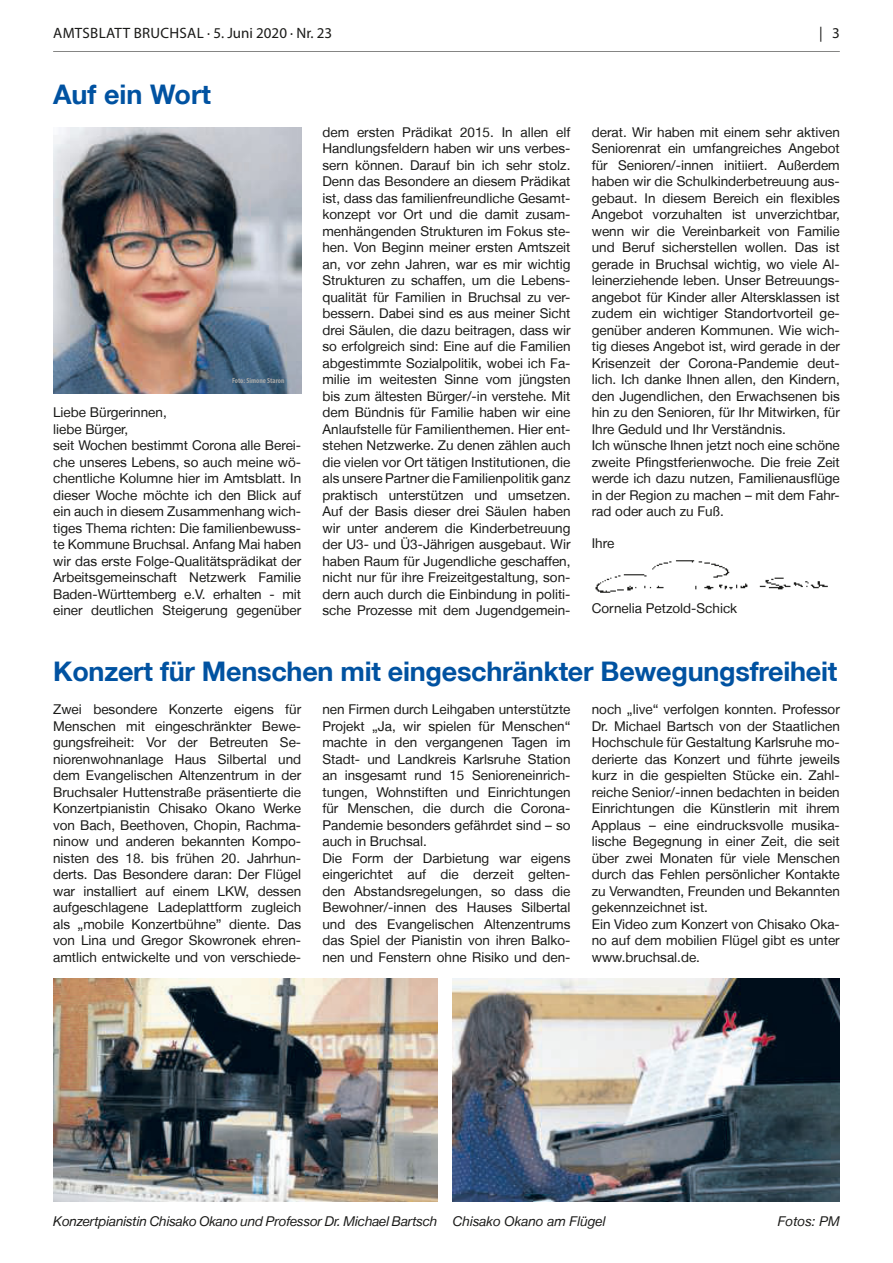
<style>
.page{position:relative;width:893px;height:1263px;background:#fff}
.page>*{position:absolute;margin:0;border:0;box-sizing:border-box;transform-origin:0 0}
.BRUCHS_Titel_vordere{font:700 27px "Helvetica Neue LT";letter-spacing:-.01em;color:#0052a1}
.t1{font:15px "Myriad Pro";letter-spacing:.015em;color:#1a1a18}
.BRUCHS_Inhalt_vorder{font:13.5px/16.5px "Helvetica Neue LT";color:#1a1a18;text-align:justify}
.BRUCHS_Bildunterschr{font:italic 13.5px "Helvetica Neue LT";letter-spacing:-.01em;color:#1a1a18}
.Bruchsal_Inhalt{font:13.5px "Helvetica Neue LT";color:#1a1a18}
.Bruchsal_Bilduntersc{font:700 condensed 7.5px "Myriad Pro";color:#a8a9a9}
</style>
<div class="page">
<hr style="left:53px;top:51px;width:787px;height:1px;background:#1a1a18">
<img style="left:595px;top:560px;width:233px;height:33px">
<img style="left:53px;top:127px;width:248px;height:266px">
<img style="left:453px;top:978px;width:387px;height:223px">
<img style="left:53px;top:978px;width:384px;height:223px">
<p class="t1" style="left:53px;top:23px;width:280px">AMTSBLATT BRUCHSAL · 5. Juni 2020 · Nr. 23</p>
<p class="t1" style="left:819px;top:23px;width:22px">| 3</p>
<p class="BRUCHS_Titel_vordere" style="left:53px;top:77px;width:159px">Auf ein Wort</p>
<p class="Bruchsal_Bilduntersc" style="left:232px;top:376px;width:54px">Foto: Simone Staron</p>
<p class="BRUCHS_Inhalt_vorder" style="left:53px;top:404px;width:115px">Liebe Bürgerinnen,</p>
<p class="BRUCHS_Inhalt_vorder" style="left:53px;top:420px;width:77px">liebe Bürger,</p>
<p class="BRUCHS_Inhalt_vorder" style="left:53px;top:437px;width:250px">seit Wochen bestimmt Corona alle Berei&shy;che unseres Lebens, so auch meine wö&shy;chentliche Kolumne hier im Amtsblatt. In dieser Woche möchte ich den Blick auf ein auch in diesem Zusammenhang wich&shy;tiges Thema richten: Die familienbewuss&shy;te Kommune Bruchsal. Anfang Mai haben wir das erste Folge-Qualitätsprädikat der Arbeitsgemeinschaft Netzwerk Familie Baden-Württemberg e.V. erhalten - mit einer deutlichen Steigerung gegenüber</p>
<p class="BRUCHS_Inhalt_vorder" style="left:322px;top:123px;width:250px">dem ersten Prädikat 2015. In allen elf Handlungsfeldern haben wir uns verbes&shy;sern können. Darauf bin ich sehr stolz.<br>Denn das Besondere an diesem Prädikat ist, dass das familienfreundliche Gesamt&shy;konzept vor Ort und die damit zusam&shy;menhängenden Strukturen im Fokus ste&shy;hen. Von Beginn meiner ersten Amtszeit an, vor zehn Jahren, war es mir wichtig Strukturen zu schaffen, um die Lebens&shy;qualität für Familien in Bruchsal zu ver&shy;bessern. Dabei sind es aus meiner Sicht drei Säulen, die dazu beitragen, dass wir so erfolgreich sind: Eine auf die Familien abgestimmte Sozialpolitik, wobei ich Fa&shy;milie im weitesten Sinne vom jüngsten bis zum ältesten Bürger/-in verstehe. Mit dem Bündnis für Familie haben wir eine Anlaufstelle für Familienthemen. Hier ent&shy;stehen Netzwerke. Zu denen zählen auch die vielen vor Ort tätigen Institutionen, die als unsere Partner die Familienpolitik ganz praktisch unterstützen und umsetzen.<br>Auf der Basis dieser drei Säulen haben wir unter anderem die Kinderbetreuung der U3- und Ü3-Jährigen ausgebaut. Wir haben Raum für Jugendliche geschaffen, nicht nur für ihre Freizeitgestaltung, son&shy;dern auch durch die Einbindung in politi&shy;sche Prozesse mit dem Jugendgemein-</p>
<p class="BRUCHS_Inhalt_vorder" style="left:592px;top:123px;width:250px">derat. Wir haben mit einem sehr aktiven Seniorenrat ein umfangreiches Angebot für Senioren/-innen initiiert. Außerdem haben wir die Schulkinderbetreuung aus&shy;gebaut. In diesem Bereich ein flexibles Angebot vorzuhalten ist unverzichtbar, wenn wir die Vereinbarkeit von Familie und Beruf sicherstellen wollen. Das ist gerade in Bruchsal wichtig, wo viele Al&shy;leinerziehende leben. Unser Betreuungs&shy;angebot für Kinder aller Altersklassen ist zudem ein wichtiger Standortvorteil ge&shy;genüber anderen Kommunen. Wie wich&shy;tig dieses Angebot ist, wird gerade in der Krisenzeit der Corona-Pandemie deut&shy;lich. Ich danke Ihnen allen, den Kindern, den Jugendlichen, den Erwachsenen bis hin zu den Senioren, für Ihr Mitwirken, für Ihre Geduld und Ihr Verständnis.</p>
<p class="BRUCHS_Inhalt_vorder" style="left:592px;top:437px;width:250px">Ich wünsche Ihnen jetzt noch eine schöne zweite Pfingstferienwoche. Die freie Zeit werde ich dazu nutzen, Familienausflüge in der Region zu machen – mit dem Fahr&shy;rad oder auch zu Fuß.</p>
<p class="Bruchsal_Inhalt" style="left:592px;top:535px;width:24px">Ihre</p>
<p class="Bruchsal_Inhalt" style="left:592px;top:600px;width:147px">Cornelia Petzold-Schick</p>
<p class="BRUCHS_Titel_vordere" style="left:53px;top:655px;width:786px">Konzert für Menschen mit eingeschränkter Bewegungsfreiheit</p>
<p class="BRUCHS_Inhalt_vorder" style="left:53px;top:701px;width:250px">Zwei besondere Konzerte eigens für Menschen mit eingeschränkter Bewe&shy;gungsfreiheit: Vor der Betreuten Se&shy;niorenwohnanlage Haus Silbertal und dem Evangelischen Altenzentrum in der Bruchsaler Huttenstraße präsentierte die Konzertpianistin Chisako Okano Werke von Bach, Beethoven, Chopin, Rachma&shy;ninow und anderen bekannten Kompo&shy;nisten des 18. bis frühen 20. Jahrhun&shy;derts. Das Besondere daran: Der Flügel war installiert auf einem LKW, dessen aufgeschlagene Ladeplattform zugleich als „mobile Konzertbühne” diente. Das von Lina und Gregor Skowronek ehren&shy;amtlich entwickelte und von verschiede-</p>
<p class="BRUCHS_Inhalt_vorder" style="left:322px;top:701px;width:250px">nen Firmen durch Leihgaben unterstützte Projekt „Ja, wir spielen für Menschen“ machte in den vergangenen Tagen im Stadt- und Landkreis Karlsruhe Station an insgesamt rund 15 Senioreneinrich&shy;tungen, Wohnstiften und Einrichtungen für Menschen, die durch die Corona-Pandemie besonders gefährdet sind – so auch in Bruchsal.</p>
<p class="BRUCHS_Inhalt_vorder" style="left:592px;top:701px;width:250px">noch „live“ verfolgen konnten. Professor Dr. Michael Bartsch von der Staatlichen Hochschule für Gestaltung Karlsruhe mo&shy;derierte das Konzert und führte jeweils kurz in die gespielten Stücke ein. Zahl&shy;reiche Senior/-innen bedachten in beiden Einrichtungen die Künstlerin mit ihrem Applaus – eine eindrucksvolle musika&shy;lische Begegnung in einer Zeit, die seit über zwei Monaten für viele Menschen durch das Fehlen persönlicher Kontakte zu Verwandten, Freunden und Bekannten gekennzeichnet ist.</p>
<p class="BRUCHS_Inhalt_vorder" style="left:592px;top:915px;width:250px">Ein Video zum Konzert von Chisako Oka&shy;no auf dem mobilien Flügel gibt es unter www.bruchsal.de.</p>
<p class="BRUCHS_Inhalt_vorder" style="left:322px;top:849px;width:250px">Die Form der Darbietung war eigens eingerichtet auf die derzeit gelten&shy;den Abstandsregelungen, so dass die Bewohner/-innen des Hauses Silbertal und des Evangelischen Altenzentrums das Spiel der Pianistin von ihren Balko&shy;nen und Fenstern ohne Risiko und den-</p>
<p class="BRUCHS_Bildunterschr" style="left:53px;top:1213px;width:386px">Konzertpianistin Chisako Okano und Professor Dr. Michael Bartsch</p>
<p class="BRUCHS_Bildunterschr" style="left:453px;top:1213px;width:155px">Chisako Okano am Flügel</p>
<p class="BRUCHS_Bildunterschr" style="left:778px;top:1213px;width:63px">Fotos: PM</p>
</div>
